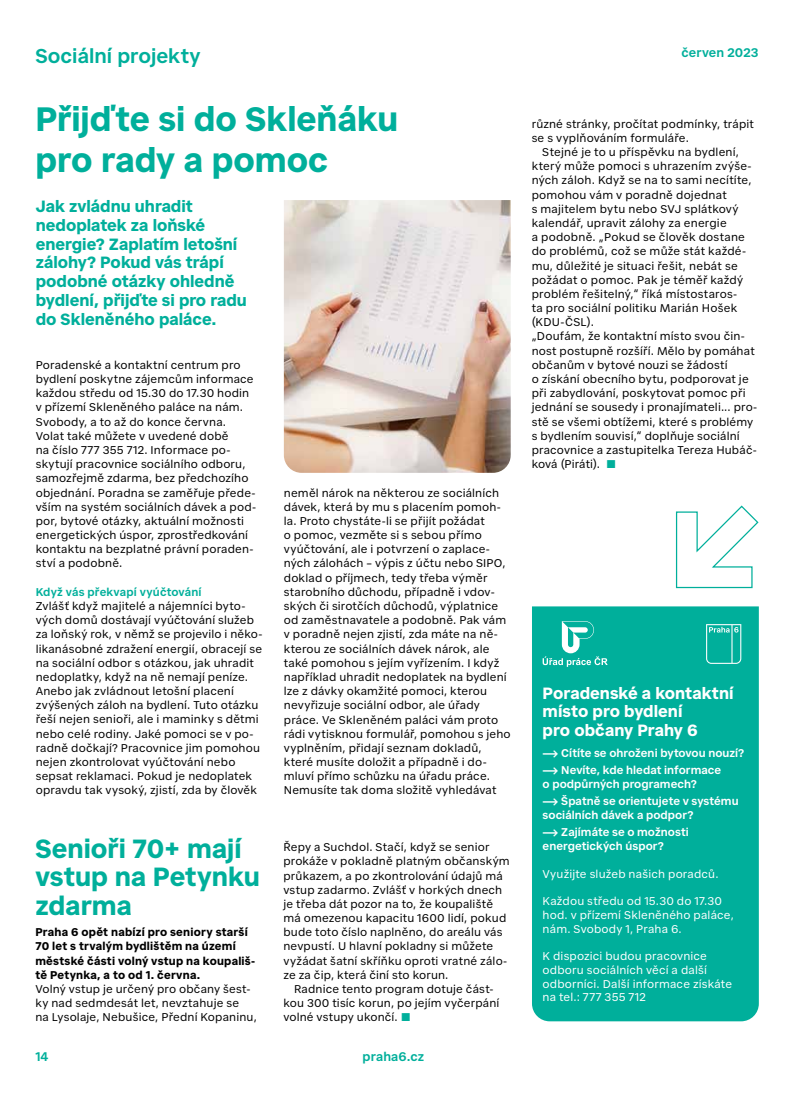
<style>
.page{position:relative;width:794px;height:1110px;background:#fff}
.page>*{position:absolute;margin:0;border:0;box-sizing:border-box;transform-origin:0 0}
.t1{font:700 33.75px/40.5px "Civil Premium";letter-spacing:-.005em;color:#00af9b}
.t2{font:700 26.25px/28.8px "Civil Premium";color:#00af9b}
.t3{font:600 20px "Civil Premium";color:#00af9b}
.t4{font:700 16.25px/18.8px "Civil Premium";color:#00af9b}
.t5{font:700 16.25px/18.8px "Civil Premium";color:#fff}
.t6{font:600 12.5px "Civil Premium";letter-spacing:.01em;color:#00af9b}
.t7{font:11.25px/14.1px "Civil Premium";letter-spacing:.015em;color:#000}
.t8{font:11.25px/13.8px "Civil Premium";letter-spacing:.015em;color:#fff}
.t9{font:600 11.25px/17.2px "Civil Premium";color:#fff}
.t10{font:700 11.25px/14.1px "Civil Premium";letter-spacing:.02em;color:#000}
.t11{font:600 11.25px "Civil Premium";letter-spacing:.01em;color:#00af9b}
.s1{color:#00af9b}
</style>
<div class="page">
<svg style="left:675px;top:505px;width:84px;height:83px"></svg>
<img style="left:284px;top:200px;width:227px;height:272px">
<div style="left:532px;top:606px;width:227px;height:414px;background:#00af9b"></div>
<svg style="left:542px;top:621px;width:65px;height:45px;background:#33bfaf"></svg>
<svg style="left:706px;top:624px;width:35px;height:39px"></svg>
<h3 class="t3" style="left:35px;top:41px;width:167px">Sociální projekty</h3>
<p class="t6" style="left:681px;top:43px;width:79px">červen 2023</p>
<h1 class="t1" style="left:35px;top:96px;width:364px">Přijďte si do Skleňáku pro rady a pomoc</h1>
<h3 class="t4" style="left:36px;top:195px;width:213px">Jak zvládnu uhradit nedoplatek za loňské energie? Zaplatím letošní zálohy? Pokud vás trápí podobné otázky ohledně bydlení, přijďte si pro radu do Skleněného paláce.</h3>
<p class="t7" style="left:36px;top:356px;width:222px">Poradenské a kontaktní centrum pro bydlení poskytne zájemcům informace každou středu od 15.30 do 17.30 hodin v přízemí Skleněného paláce na nám.<br>Svobody, a to až do konce června.<br>Volat také můžete v uvedené době<br>na číslo 777 355 712. Informace po&shy;skytují pracovnice sociálního odboru, samozřejmě zdarma, bez předchozího objednání. Poradna se zaměřuje přede&shy;vším na systém sociálních dávek a pod&shy;por, bytové otázky, aktuální možnosti energetických úspor, zprostředkování kontaktu na bezplatné právní poraden&shy;ství a podobně.</p>
<p class="t11" style="left:36px;top:583px;width:167px">Když vás překvapí vyúčtování</p>
<p class="t7" style="left:36px;top:597px;width:228px">Zvlášť když majitelé a nájemníci byto&shy;vých domů dostávají vyúčtování služeb za loňský rok, v němž se projevilo i něko&shy;likanásobné zdražení energií, obracejí se na sociální odbor s otázkou, jak uhradit nedoplatky, když na ně nemají peníze.<br>Anebo jak zvládnout letošní placení zvýšených záloh na bydlení. Tuto otázku řeší nejen senioři, ale i maminky s dětmi nebo celé rodiny. Jaké pomoci se v po&shy;radně dočkají? Pracovnice jim pomohou nejen zkontrolovat vyúčtování nebo sepsat reklamaci. Pokud je nedoplatek opravdu tak vysoký, zjistí, zda by člověk</p>
<h2 class="t2" style="left:35px;top:831px;width:226px">Senioři 70+ mají vstup na Petynku zdarma</h2>
<p class="t10" style="left:35px;top:923px;width:221px">Praha 6 opět nabízí pro seniory starší 70 let s trvalým bydlištěm na území městské části volný vstup na koupališ&shy;tě Petynka, a to od 1. června.</p>
<p class="t7" style="left:35px;top:980px;width:223px">Volný vstup je určený pro občany šest&shy;ky nad sedmdesát let, nevztahuje se<br>na Lysolaje, Nebušice, Přední Kopaninu,</p>
<p class="t7" style="left:284px;top:484px;width:228px">neměl nárok na některou ze sociálních dávek, která by mu s placením pomoh&shy;la. Proto chystáte-li se přijít požádat<br>o pomoc, vezměte si s sebou přímo vyúčtování, ale i potvrzení o zaplace&shy;ných zálohách – výpis z účtu nebo SIPO, doklad o příjmech, tedy třeba výměr starobního důchodu, případně i vdov&shy;ských či sirotčích důchodů, výplatnice od zaměstnavatele a podobně. Pak vám v poradně nejen zjistí, zda máte na ně&shy;kterou ze sociálních dávek nárok, ale také pomohou s jejím vyřízením. I když například uhradit nedoplatek na bydlení lze z dávky okamžité pomoci, kterou nevyřizuje sociální odbor, ale úřady práce. Ve Skleněném paláci vám proto rádi vytisknou formulář, pomohou s jeho vyplněním, přidají seznam dokladů, které musíte doložit a případně i do&shy;mluví přímo schůzku na úřadu práce.<br>Nemusíte tak doma složitě vyhledávat</p>
<p class="t7" style="left:283px;top:838px;width:228px">Řepy a Suchdol. Stačí, když se senior prokáže v pokladně platným občanským průkazem, a po zkontrolování údajů má vstup zadarmo. Zvlášť v horkých dnech je třeba dát pozor na to, že koupaliště má omezenou kapacitu 1600 lidí, pokud bude toto číslo naplněno, do areálu vás nevpustí. U hlavní pokladny si můžete vyžádat šatní skříňku oproti vratné zálo&shy;ze za čip, která činí sto korun.</p>
<p class="t7" style="left:283px;top:980px;width:217px;text-indent:11px">Radnice tento program dotuje část&shy;kou 300 tisíc korun, po jejím vyčerpání volné vstupy ukončí. <span class="s1">■</span></p>
<p class="t6" style="left:35px;top:1047px;width:15px">14</p>
<p class="t6" style="left:363px;top:1047px;width:63px">praha6.cz</p>
<p class="t7" style="left:531px;top:116px;width:224px">různé stránky, pročítat podmínky, trápit se s vyplňováním formuláře.</p>
<p class="t7" style="left:531px;top:144px;width:227px;text-indent:11px">Stejné je to u příspěvku na bydlení, který může pomoci s uhrazením zvýše&shy;ných záloh. Když se na to sami necítíte, pomohou vám v poradně dojednat<br>s majitelem bytu nebo SVJ splátkový kalendář, upravit zálohy za energie<br>a podobně. „Pokud se člověk dostane do problémů, což se může stát každé&shy;mu, důležité je situaci řešit, nebát se požádat o pomoc. Pak je téměř každý problém řešitelný,“ říká místostaros-<br>ta pro sociální politiku Marián Hošek (KDU-ČSL).<br>„Doufám, že kontaktní místo svou čin&shy;nost postupně rozšíří. Mělo by pomáhat občanům v bytové nouzi se žádostí<br>o získání obecního bytu, podporovat je při zabydlování, poskytovat pomoc při jednání se sousedy i pronajímateli... pro&shy;stě se všemi obtížemi, které s problémy s bydlením souvisí,“ doplňuje sociální pracovnice a zastupitelka Tereza Hubáč&shy;ková (Piráti). <span class="s1">■</span></p>
<h3 class="t5" style="left:542px;top:681px;width:192px">Poradenské a kontaktní místo pro bydlení<br>pro občany Prahy 6</h3>
<p class="t9" style="left:542px;top:743px;width:203px">⟶ Cítíte se ohroženi bytovou nouzí? ⟶ Nevíte, kde hledat informace</p>
<p class="t9" style="left:542px;top:774px;width:197px">o podpůrných programech?<br>⟶ Špatně se orientujete v systému</p>
<p class="t9" style="left:542px;top:805px;width:152px">sociálních dávek a podpor? ⟶ Zajímáte se o možnosti</p>
<p class="t9" style="left:542px;top:836px;width:123px">energetických úspor?</p>
<p class="t8" style="left:542px;top:865px;width:177px">Využijte služeb našich poradců.</p>
<p class="t8" style="left:542px;top:893px;width:193px">Každou středu od 15.30 do 17.30 hod. v přízemí Skleněného paláce, nám. Svobody 1, Praha 6.</p>
<p class="t8" style="left:542px;top:948px;width:191px">K dispozici budou pracovnice odboru sociálních věcí a další odborníci. Další informace získáte na tel.: 777 355 712</p>
</div>
